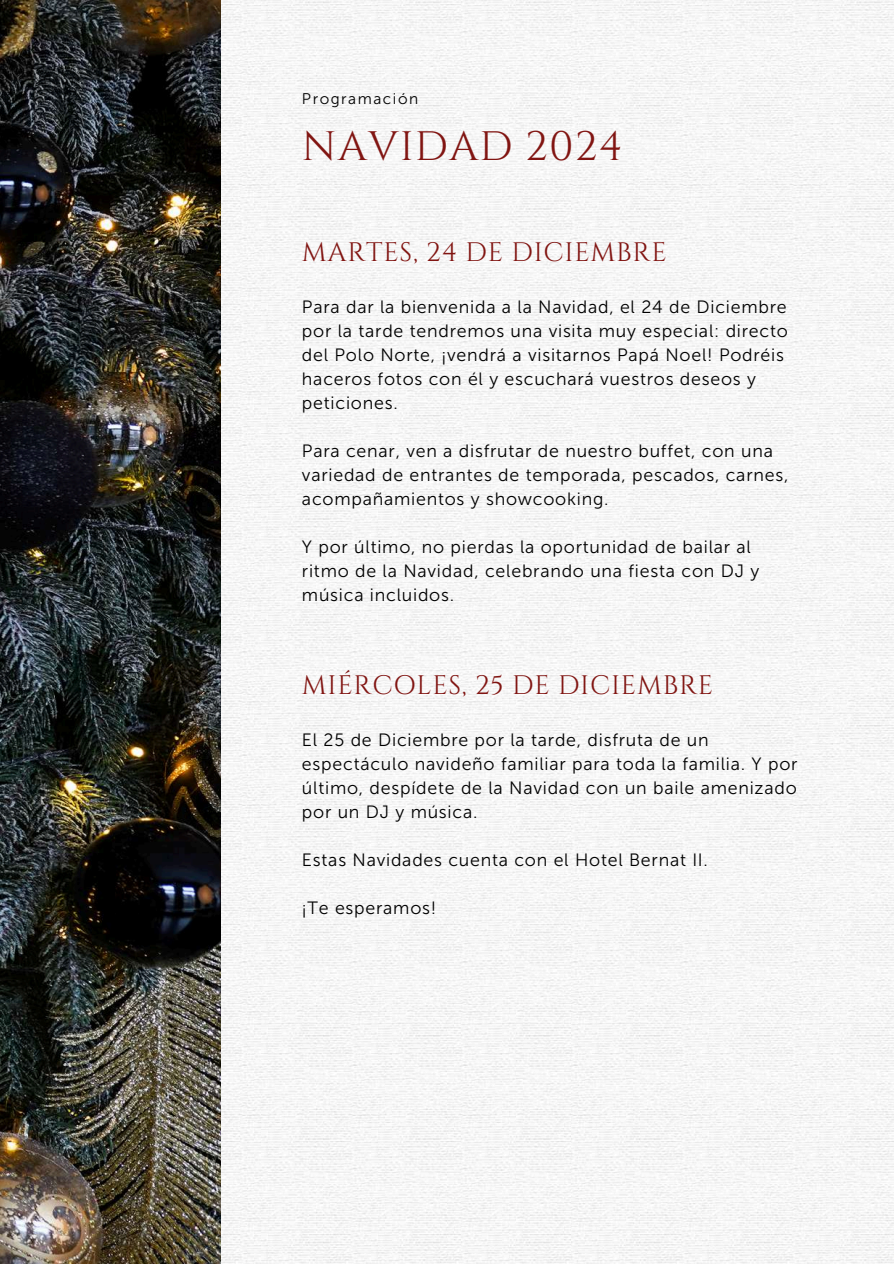
<style>
.page{position:relative;width:894px;height:1264px;background:#fff}
.page>*{position:absolute;margin:0;border:0;box-sizing:border-box;transform-origin:0 0}
.t1{font:41.1px "Cinzel";letter-spacing:.03em;color:#811512}
.t2{font:26.7px "Cinzel";letter-spacing:.03em;color:#811512}
.t3{font:17.85px/24px "Museo Sans 300";letter-spacing:.045em;color:#000}
.t4{font:15.45px "Museo Sans 300";letter-spacing:.1em;color:#000}
</style>
<div class="page">
<img style="left:220px;top:0;width:673px;height:1263px">
<img style="left:0;top:0;width:220px;height:1263px">
<p class="t4" style="left:302px;top:89px;width:118px">Programación</p>
<h1 class="t1" style="left:302px;top:120px;width:322px">NAVIDAD 2024</h1>
<h2 class="t2" style="left:302px;top:235px;width:366px">MARTES, 24 DE DICIEMBRE</h2>
<p class="t3" style="left:302px;top:295px;width:487px">Para dar la bienvenida a la Navidad, el 24 de Diciembre por la tarde tendremos una visita muy especial: directo del Polo Norte, ¡vendrá a visitarnos Papá Noel! Podréis haceros fotos con él y escuchará vuestros deseos y peticiones.</p>
<p class="t3" style="left:302px;top:439px;width:487px">Para cenar, ven a disfrutar de nuestro buffet, con una variedad de entrantes de temporada, pescados, carnes, acompañamientos y showcooking.</p>
<p class="t3" style="left:302px;top:535px;width:458px">Y por último, no pierdas la oportunidad de bailar al ritmo de la Navidad, celebrando una fiesta con DJ y música incluidos.</p>
<h2 class="t2" style="left:302px;top:668px;width:413px">MIÉRCOLES, 25 DE DICIEMBRE</h2>
<p class="t3" style="left:302px;top:728px;width:497px">El 25 de Diciembre por la tarde, disfruta de un espectáculo navideño familiar para toda la familia. Y por último, despídete de la Navidad con un baile amenizado por un DJ y música.</p>
<p class="t3" style="left:302px;top:848px;width:407px">Estas Navidades cuenta con el Hotel Bernat II.</p>
<p class="t3" style="left:302px;top:896px;width:136px">¡Te esperamos!</p>
</div>
